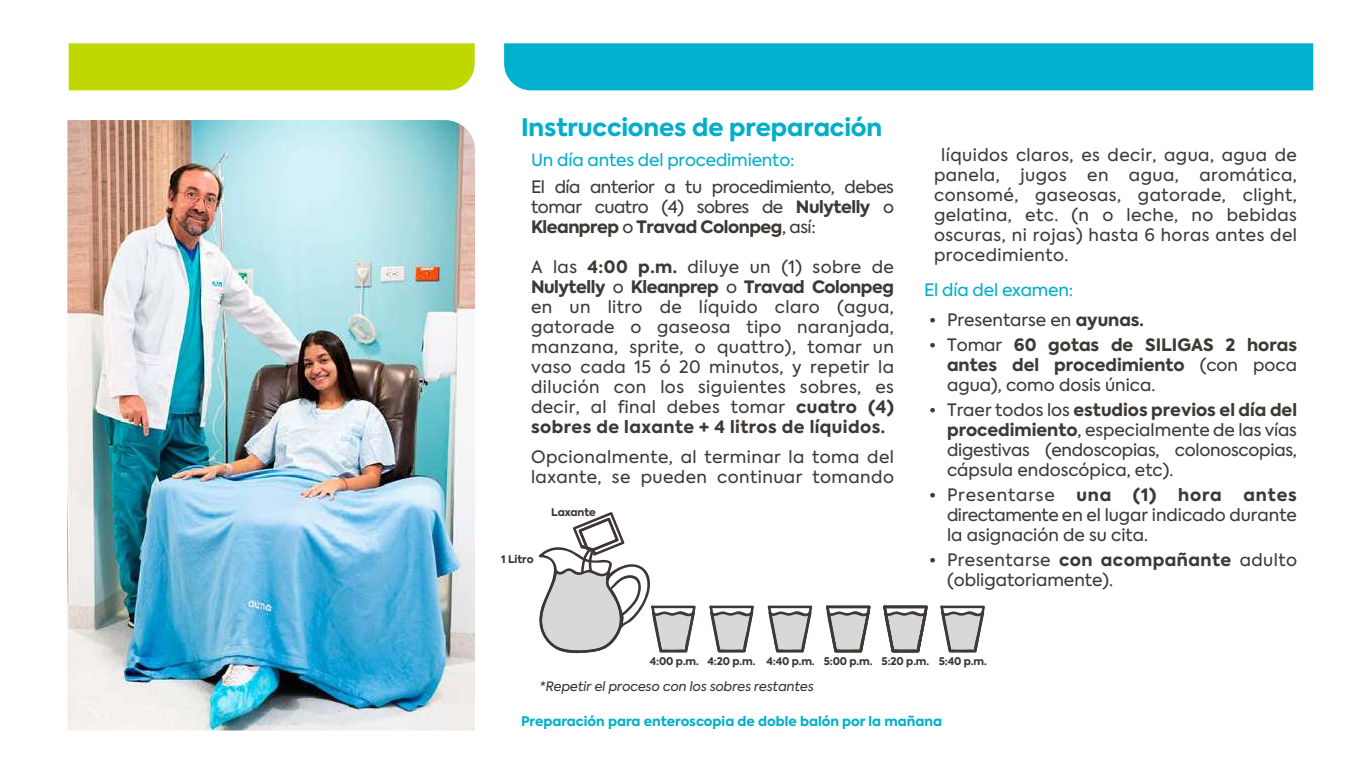
<style>
.page{position:relative;width:1366px;height:768px;background:#fff}
.page>*{position:absolute;margin:0;border:0;box-sizing:border-box;transform-origin:0 0}
.t1{font:800 24px "Axiforma";letter-spacing:-.005em;color:#01afc9}
.t2{font:17px/20px "Axiforma";letter-spacing:.025em;color:#3d3935;text-align:justify}
.t3{font:800 17px/20px "Axiforma";color:#3d3935;text-align:justify}
.t4{font:17px/20px "Axiforma";color:#3d3935}
.t5{font:17px "Axiforma";letter-spacing:-.01em;color:#01afc9}
.t6{font:17px "Axiforma";letter-spacing:.05em;color:#3d3935}
.t7{font:800 13.2px "Axiforma";color:#00b0cc}
.t8{font:italic 13px "Axiforma";letter-spacing:-.01em;color:#3c3632}
.t9{font:800 10.5px "Axiforma";letter-spacing:-.01em;color:#3c3632}
.s1{font-weight:800}
.s2{font-weight:400}
</style>
<div class="page">
<img style="left:67px;top:120px;width:408px;height:611px">
<svg style="left:709px;top:605px;width:45px;height:47px"></svg>
<svg style="left:767px;top:605px;width:45px;height:47px"></svg>
<svg style="left:826px;top:605px;width:45px;height:47px"></svg>
<svg style="left:883px;top:605px;width:45px;height:47px"></svg>
<svg style="left:940px;top:605px;width:45px;height:47px"></svg>
<svg style="left:539px;top:512px;width:157px;height:142px"></svg>
<div style="left:69px;top:43px;width:406px;height:47px;background:#bed800"></div>
<div style="left:504px;top:43px;width:809px;height:47px;background:#00b0cc"></div>
<h1 class="t1" style="left:521px;top:111px;width:363px">Instrucciones de preparación</h1>
<p class="t5" style="left:531px;top:149px;width:265px">Un día antes del procedimiento:</p>
<p class="t2" style="left:531px;top:177px;width:364px">El día anterior a tu procedimiento, debes tomar cuatro (4) sobres de <span class="s1">Nulytelly</span> o <span class="s1">Kleanprep</span> o <span class="s1">Travad Colonpeg</span>, así:</p>
<p class="t2" style="left:531px;top:257px;width:364px">A las <span class="s1">4:00 p.m.</span> diluye un (1) sobre de <span class="s1">Nulytelly</span> o <span class="s1">Kleanprep</span> o <span class="s1">Travad Colonpeg </span>en un litro de líquido claro (agua, gatorade o gaseosa tipo naranjada, manzana, sprite, o quattro), tomar un vaso cada 15 ó 20 minutos, y repetir la dilución con los siguientes sobres, es decir, al final debes tomar <span class="s1">cuatro (4) sobres de laxante + 4 litros de líquidos.</span></p>
<p class="t2" style="left:531px;top:447px;width:364px">Opcionalmente, al terminar la toma del laxante, se pueden continuar tomando</p>
<p class="t9" style="left:501px;top:552px;width:34px">1 Litro</p>
<p class="t9" style="left:551px;top:504px;width:46px">Laxante</p>
<p class="t2" style="left:934px;top:145px;width:365px;text-indent:7px">líquidos claros, es decir, agua, agua de panela, jugos en agua, aromática, consomé, gaseosas, gatorade, clight, gelatina, etc. (n o leche, no bebidas oscuras, ni rojas) hasta 6 horas antes del procedimiento.</p>
<p class="t5" style="left:924px;top:279px;width:151px">El día del examen:</p>
<p class="t4" style="left:929px;top:310px;width:216px">• Presentarse en <span class="s1">ayunas.</span></p>
<p class="t3" style="left:947px;top:335px;width:351px;text-indent:-18px"><span class="s2">• Tomar</span> 60 gotas de SILIGAS 2 horas antes del procedimiento <span class="s2">(con poca agua), como dosis única.</span></p>
<p class="t2" style="left:947px;top:400px;width:351px;text-indent:-18px">• Traer todos los <span class="s1">estudios previos el día del procedimiento</span>, especialmente de las vías digestivas (endoscopias, colonoscopias, cápsula endoscópica, etc).</p>
<p class="t6" style="left:929px;top:484px;width:127px">• Presentarse</p>
<p class="t3" style="left:1076px;top:485px;width:36px">una</p>
<p class="t3" style="left:1133px;top:485px;width:90px">(1) hora</p>
<p class="t3" style="left:1243px;top:485px;width:55px">antes</p>
<p class="t4" style="left:947px;top:505px;width:351px">directamente en el lugar indicado durante la asignación de su cita.</p>
<p class="t2" style="left:947px;top:550px;width:351px;text-indent:-18px">• Presentarse <span class="s1">con acompañante</span> adulto (obligatoriamente).</p>
<p class="t9" style="left:650px;top:654px;width:338px">4:00 p.m. 4:20 p.m. 4:40 p.m. 5:00 p.m. 5:20 p.m. 5:40 p.m.</p>
<p class="t8" style="left:540px;top:678px;width:276px">*Repetir el proceso con los sobres restantes</p>
<p class="t7" style="left:521px;top:712px;width:422px">Preparación para enteroscopia de doble balón por la mañana</p>
</div>
